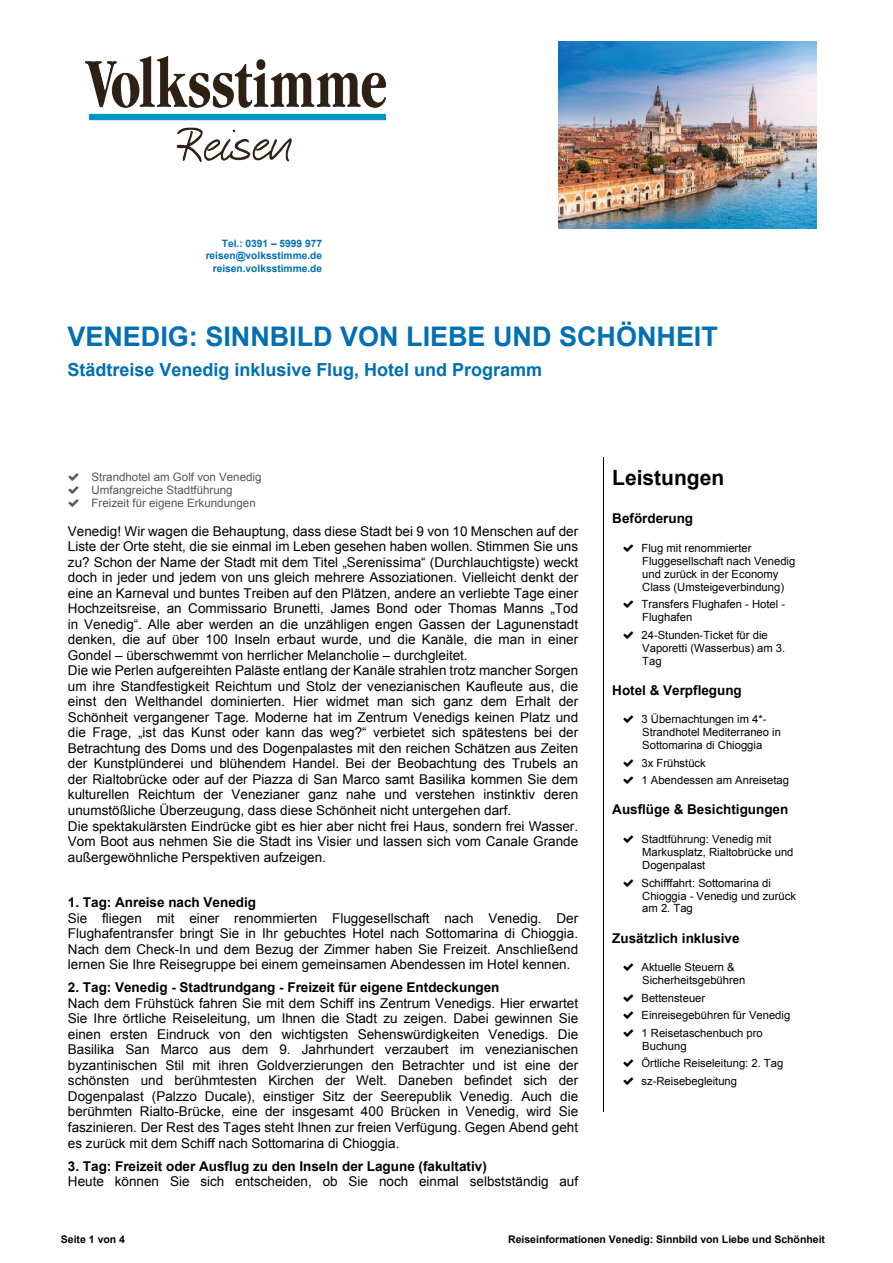
<style>
.page{position:relative;width:893px;height:1263px;background:#fff}
.page>*{position:absolute;margin:0;border:0;box-sizing:border-box;transform-origin:0 0}
.t1{font:700 27px "Arial";color:#006fb3}
.t2{font:700 21px "Arial";color:#000}
.t3{font:700 18px "Arial";color:#006fb3}
.t4{font:13.5px/15.6px "Arial";color:#000;text-align:justify}
.t5{font:700 13.5px "Arial";color:#000}
.t6{font:11.55px/13.4px "Arial";color:#52585c}
.t7{font:11.25px/12.9px "Arial";color:#000}
.t8{font:700 10.5px "Arial";color:#000}
.t9{font:700 10.2px/12.3px "Arial";color:#006fb3;text-align:right}
</style>
<div class="page">
<hr style="left:603px;top:457px;width:1px;height:654px;background:#000">
<img style="left:86px;top:56px;width:300px;height:105px">
<img style="left:558px;top:41px;width:258px;height:188px">
<p class="t9" style="left:206px;top:238px;width:118px">Tel.: 0391 – 5999 977 reisen@volksstimme.de reisen.volksstimme.de</p>
<h1 class="t1" style="left:68px;top:326px;width:652px">VENEDIG: SINNBILD VON LIEBE UND SCHÖNHEIT</h1>
<h3 class="t3" style="left:68px;top:363px;width:476px">Städtreise Venedig inklusive Flug, Hotel und Programm</h3>
<p class="t6" style="left:92px;top:471px;width:172px">Strandhotel am Golf von Venedig<br>Umfangreiche Stadtführung<br>Freizeit für eigene Erkundungen</p>
<p class="t4" style="left:68px;top:524px;width:512px;text-align:left">Venedig! Wir wagen die Behauptung, dass diese Stadt bei 9 von 10 Menschen auf der Liste der Orte steht, die sie einmal im Leben gesehen haben wollen. Stimmen Sie uns zu? Schon der Name der Stadt mit dem Titel „Serenissima“ (Durchlauchtigste) weckt doch in jeder und jedem von uns gleich mehrere Assoziationen. Vielleicht denkt der eine an Karneval und buntes Treiben auf den Plätzen, andere an verliebte Tage einer Hochzeitsreise, an Commissario Brunetti, James Bond oder Thomas Manns „Tod in Venedig“. Alle aber werden an die unzähligen engen Gassen der Lagunenstadt denken, die auf über 100 Inseln erbaut wurde, und die Kanäle, die man in einer Gondel – überschwemmt von herrlicher Melancholie – durchgleitet.<br>Die wie Perlen aufgereihten Paläste entlang der Kanäle strahlen trotz mancher Sorgen um ihre Standfestigkeit Reichtum und Stolz der venezianischen Kaufleute aus, die einst den Welthandel dominierten. Hier widmet man sich ganz dem Erhalt der Schönheit vergangener Tage. Moderne hat im Zentrum Venedigs keinen Platz und die Frage, „ist das Kunst oder kann das weg?“ verbietet sich spätestens bei der Betrachtung des Doms und des Dogenpalastes mit den reichen Schätzen aus Zeiten der Kunstplünderei und blühendem Handel. Bei der Beobachtung des Trubels an der Rialtobrücke oder auf der Piazza di San Marco samt Basilika kommen Sie dem kulturellen Reichtum der Venezianer ganz nahe und verstehen instinktiv deren unumstößliche Überzeugung, dass diese Schönheit nicht untergehen darf.<br>Die spektakulärsten Eindrücke gibt es hier aber nicht frei Haus, sondern frei Wasser.<br>Vom Boot aus nehmen Sie die Stadt ins Visier und lassen sich vom Canale Grande außergewöhnliche Perspektiven aufzeigen.</p>
<p class="t5" style="left:68px;top:897px;width:190px">1. Tag: Anreise nach Venedig</p>
<p class="t4" style="left:68px;top:911px;width:512px">Sie fliegen mit einer renommierten Fluggesellschaft nach Venedig. Der Flughafentransfer bringt Sie in Ihr gebuchtes Hotel nach Sottomarina di Chioggia.<br>Nach dem Check-In und dem Bezug der Zimmer haben Sie Freizeit. Anschließend lernen Sie Ihre Reisegruppe bei einem gemeinsamen Abendessen im Hotel kennen.</p>
<p class="t5" style="left:68px;top:982px;width:433px">2. Tag: Venedig - Stadtrundgang - Freizeit für eigene Entdeckungen</p>
<p class="t4" style="left:68px;top:996px;width:512px">Nach dem Frühstück fahren Sie mit dem Schiff ins Zentrum Venedigs. Hier erwartet Sie Ihre örtliche Reiseleitung, um Ihnen die Stadt zu zeigen. Dabei gewinnen Sie einen ersten Eindruck von den wichtigsten Sehenswürdigkeiten Venedigs. Die Basilika San Marco aus dem 9. Jahrhundert verzaubert im venezianischen byzantinischen Stil mit ihren Goldverzierungen den Betrachter und ist eine der schönsten und berühmtesten Kirchen der Welt. Daneben befindet sich der Dogenpalast (Palzzo Ducale), einstiger Sitz der Seerepublik Venedig. Auch die berühmten Rialto-Brücke, eine der insgesamt 400 Brücken in Venedig, wird Sie faszinieren. Der Rest des Tages steht Ihnen zur freien Verfügung. Gegen Abend geht es zurück mit dem Schiff nach Sottomarina di Chioggia.</p>
<p class="t5" style="left:68px;top:1161px;width:420px">3. Tag: Freizeit oder Ausflug zu den Inseln der Lagune (fakultativ)</p>
<p class="t4" style="left:68px;top:1175px;width:512px">Heute können Sie sich entscheiden, ob Sie noch einmal selbstständig auf</p>
<h2 class="t2" style="left:612px;top:469px;width:113px">Leistungen</h2>
<p class="t5" style="left:612px;top:513px;width:82px">Beförderung</p>
<p class="t7" style="left:641px;top:542px;width:155px">Flug mit renommierter<br>Fluggesellschaft nach Venedig und zurück in der Economy<br>Class (Umsteigeverbindung)</p>
<p class="t7" style="left:641px;top:599px;width:145px">Transfers Flughafen - Hotel -<br>Flughafen</p>
<p class="t7" style="left:641px;top:629px;width:145px">24-Stunden-Ticket für die<br>Vaporetti (Wasserbus) am 3.<br>Tag</p>
<p class="t5" style="left:612px;top:685px;width:131px">Hotel &amp; Verpflegung</p>
<p class="t7" style="left:641px;top:714px;width:141px">3 Übernachtungen im 4*-<br>Strandhotel Mediterraneo in<br>Sottomarina di Chioggia</p>
<p class="t7" style="left:641px;top:755px;width:149px;line-height:17.5px">3x Frühstück<br>1 Abendessen am Anreisetag</p>
<p class="t5" style="left:612px;top:805px;width:178px">Ausflüge &amp; Besichtigungen</p>
<p class="t7" style="left:641px;top:834px;width:153px">Stadtführung: Venedig mit<br>Markusplatz, Rialtobrücke und<br>Dogenpalast</p>
<p class="t7" style="left:641px;top:877px;width:156px">Schifffahrt: Sottomarina di<br>Chioggia - Venedig und zurück am 2. Tag</p>
<p class="t5" style="left:612px;top:933px;width:129px">Zusätzlich inklusive</p>
<p class="t7" style="left:641px;top:962px;width:105px">Aktuelle Steuern &amp;<br>Sicherheitsgebühren</p>
<p class="t7" style="left:641px;top:990px;width:150px;line-height:17.5px">Bettensteuer<br>Einreisegebühren für Venedig<br>1 Reisetaschenbuch pro</p>
<p class="t7" style="left:641px;top:1038px;width:143px;line-height:17.5px">Buchung<br>Örtliche Reiseleitung: 2. Tag sz-Reisebegleitung</p>
<p class="t8" style="left:61px;top:1235px;width:66px">Seite 1 von 4</p>
<p class="t8" style="left:508px;top:1235px;width:318px">Reiseinformationen Venedig: Sinnbild von Liebe und Schönheit</p>
</div>
